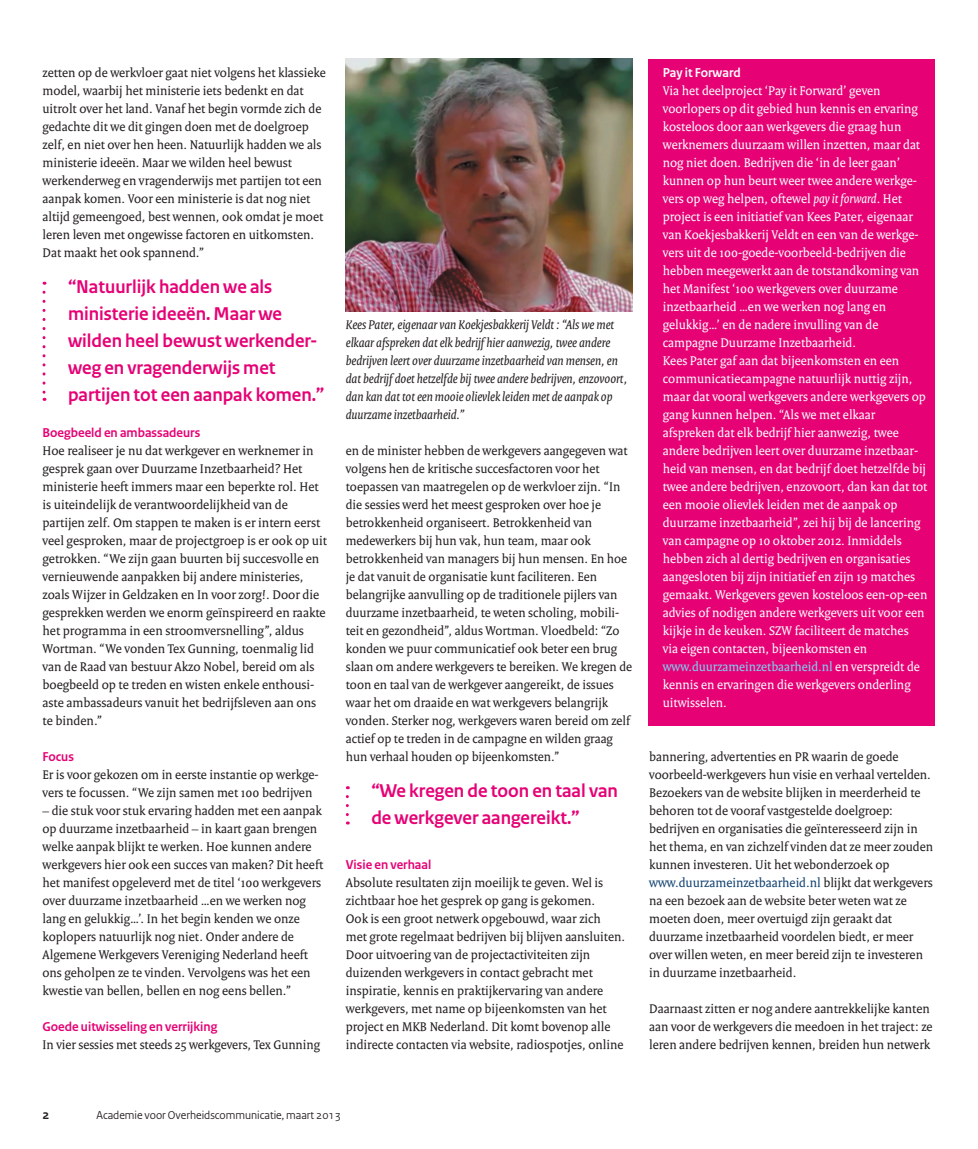
<style>
.page{position:relative;width:978px;height:1149px;background:#fff}
.page>*{position:absolute;margin:0;border:0;box-sizing:border-box;transform-origin:0 0}
.t1{font:700 19.5px/27px "Rijksoverheid Sans";color:#e60275}
.t2{font:13.5px/18px "Rijksoverheid Serif";color:#231f20}
.t3{font:13.5px/18px "Rijksoverheid Serif";color:#fff}
.t4{font:italic 13.5px/18px "Rijksoverheid Serif";color:#231f20}
.t5{font:700 13.5px "Rijksoverheid Sans";color:#e60275}
.t6{font:700 13.5px "Rijksoverheid Sans";color:#fff}
.t7{font:700 13.5px "Rijksoverheid Sans";color:#231f20}
.t8{font:12px "Rijksoverheid Sans";color:#231f20}
.s1{font-style:italic}
.s2{color:#7cd3f6}
.s3{color:#124271}
</style>
<div class="page">
<div style="left:648px;top:59px;width:287px;height:666px;background:#e60275"></div>
<svg style="left:346px;top:796px;width:3px;height:28px"></svg>
<svg style="left:43px;top:292px;width:3px;height:109px"></svg>
<img style="left:346px;top:58px;width:286px;height:253px">
<p class="t2" style="left:43px;top:63px;width:285px">zetten op de werkvloer gaat niet volgens het klassieke model, waarbij het ministerie iets bedenkt en dat uitrolt over het land. Vanaf het begin vormde zich de gedachte dit we dit gingen doen met de doelgroep zelf, en niet over hen heen. Natuurlijk hadden we als ministerie ideeën. Maar we wilden heel bewust werkenderweg en vragenderwijs met partijen tot een aanpak komen. Voor een ministerie is dat nog niet altijd gemeengoed, best wennen, ook omdat je moet leren leven met ongewisse factoren en uitkomsten.<br>Dat maakt het ook spannend.”</p>
<h1 class="t1" style="left:68px;top:273px;width:258px">“Natuurlijk hadden we als ministerie ideeën. Maar we wilden heel bewust werkender&shy;weg en vragenderwijs met partijen tot een aanpak komen.”</h1>
<p class="t5" style="left:43px;top:425px;width:159px">Boegbeeld en ambassadeurs</p>
<p class="t2" style="left:43px;top:441px;width:286px">Hoe realiseer je nu dat werkgever en werknemer in gesprek gaan over Duurzame Inzetbaarheid? Het ministerie heeft immers maar een beperkte rol. Het is uiteindelijk de verantwoordelijkheid van de partijen zelf. Om stappen te maken is er intern eerst veel gesproken, maar de projectgroep is er ook op uit getrokken. “We zijn gaan buurten bij succesvolle en vernieuwende aanpakken bij andere ministeries, zoals Wijzer in Geldzaken en In voor zorg!. Door die gesprekken werden we enorm geïnspireerd en raakte het programma in een stroomversnelling”, aldus Wortman. “We vonden Tex Gunning, toenmalig lid van de Raad van bestuur Akzo Nobel, bereid om als boegbeeld op te treden en wisten enkele enthousi&shy;aste ambassadeurs vanuit het bedrijfsleven aan ons te binden.”</p>
<p class="t5" style="left:43px;top:748px;width:33px">Focus</p>
<p class="t2" style="left:43px;top:765px;width:277px">Er is voor gekozen om in eerste instantie op werkge&shy;vers te focussen. “We zijn samen met 100 bedrijven</p>
<p class="t2" style="left:43px;top:801px;width:282px">– die stuk voor stuk ervaring hadden met een aanpak op duurzame inzetbaarheid – in kaart gaan brengen welke aanpak blijkt te werken. Hoe kunnen andere werkgevers hier ook een succes van maken? Dit heeft het manifest opgeleverd met de titel ‘100 werkgevers over duurzame inzetbaarheid …en we werken nog lang en gelukkig…’. In het begin kenden we onze koplopers natuurlijk nog niet. Onder andere de Algemene Werkgevers Vereniging Nederland heeft ons geholpen ze te vinden. Vervolgens was het een kwestie van bellen, bellen en nog eens bellen.”</p>
<p class="t5" style="left:43px;top:1019px;width:176px">Goede uitwisseling en verrijking</p>
<p class="t2" style="left:43px;top:1035px;width:279px">In vier sessies met steeds 25 werkgevers, Tex Gunning</p>
<p class="t4" style="left:346px;top:315px;width:283px">Kees Pater, eigenaar van Koekjesbakkerij Veldt : “Als we met elkaar afspreken dat elk bedrijf hier aanwezig, twee andere bedrijven leert over duurzame inzetbaarheid van mensen, en dat bedrijf doet hetzelfde bij twee andere bedrijven, enzovoort, dan kan dat tot een mooie olievlek leiden met de aanpak op duurzame inzetbaarheid.”</p>
<p class="t2" style="left:346px;top:441px;width:288px">en de minister hebben de werkgevers aangegeven wat volgens hen de kritische succesfactoren voor het toepassen van maatregelen op de werkvloer zijn. “In die sessies werd het meest gesproken over hoe je betrokkenheid organiseert. Betrokkenheid van medewerkers bij hun vak, hun team, maar ook betrokkenheid van managers bij hun mensen. En hoe je dat vanuit de organisatie kunt faciliteren. Een belangrijke aanvulling op de traditionele pijlers van duurzame inzetbaarheid, te weten scholing, mobili&shy;teit en gezondheid”, aldus Wortman. Vloedbeld: “Zo konden we puur communicatief ook beter een brug slaan om andere werkgevers te bereiken. We kregen de toon en taal van de werkgever aangereikt, de issues waar het om draaide en wat werkgevers belangrijk vonden. Sterker nog, werkgevers waren bereid om zelf actief op te treden in de campagne en wilden graag hun verhaal houden op bijeenkomsten.”</p>
<h1 class="t1" style="left:371px;top:777px;width:248px">“We kregen de toon en taal van de werkgever aangereikt.”</h1>
<p class="t5" style="left:346px;top:857px;width:87px">Visie en verhaal</p>
<p class="t2" style="left:346px;top:873px;width:281px">Absolute resultaten zijn moeilijk te geven. Wel is zichtbaar hoe het gesprek op gang is gekomen.<br>Ook is een groot netwerk opgebouwd, waar zich met grote regelmaat bedrijven bij blijven aansluiten.<br>Door uitvoering van de projectactiviteiten zijn duizenden werkgevers in contact gebracht met inspiratie, kennis en praktijkervaring van andere werkgevers, met name op bijeenkomsten van het project en MKB Nederland. Dit komt bovenop alle indirecte contacten via website, radiospotjes, online</p>
<p class="t6" style="left:663px;top:65px;width:79px">Pay it Forward</p>
<p class="t3" style="left:663px;top:81px;width:266px">Via het deelproject ‘Pay it Forward’ geven voorlopers op dit gebied hun kennis en ervaring kosteloos door aan werkgevers die graag hun werknemers duurzaam willen inzetten, maar dat nog niet doen. Bedrijven die ‘in de leer gaan’ kunnen op hun beurt weer twee andere werkge&shy;vers op weg helpen, oftewel <span class="s1">pay it forward</span>. Het project is een initiatief van Kees Pater, eigenaar van Koekjesbakkerij Veldt en een van de werkge&shy;vers uit de 100-goede-voorbeeld-bedrijven die hebben meegewerkt aan de totstandkoming van het Manifest ‘100 werkgevers over duurzame inzetbaarheid …en we werken nog lang en gelukkig…’ en de nadere invulling van de campagne Duurzame Inzetbaarheid.<br>Kees Pater gaf aan dat bijeenkomsten en een communicatiecampagne natuurlijk nuttig zijn, maar dat vooral werkgevers andere werkgevers op gang kunnen helpen. “Als we met elkaar afspreken dat elk bedrijf hier aanwezig, twee andere bedrijven leert over duurzame inzetbaar&shy;heid van mensen, en dat bedrijf doet hetzelfde bij twee andere bedrijven, enzovoort, dan kan dat tot een mooie olievlek leiden met de aanpak op duurzame inzetbaarheid”, zei hij bij de lancering van campagne op 10 oktober 2012. Inmiddels hebben zich al dertig bedrijven en organisaties aangesloten bij zijn initiatief en zijn 19 matches gemaakt. Werkgevers geven kosteloos een-op-een advies of nodigen andere werkgevers uit voor een kijkje in de keuken. SZW faciliteert de matches<br>via eigen contacten, bijeenkomsten en <span class="s2">www.duurzameinzetbaarheid.nl</span> en verspreidt de kennis en ervaringen die werkgevers onderling uitwisselen.</p>
<p class="t2" style="left:649px;top:747px;width:286px">bannering, advertenties en PR waarin de goede voorbeeld-werkgevers hun visie en verhaal vertelden.<br>Bezoekers van de website blijken in meerderheid te behoren tot de vooraf vastgestelde doelgroep: bedrijven en organisaties die geïnteresseerd zijn in het thema, en van zichzelf vinden dat ze meer zouden kunnen investeren. Uit het webonderzoek op <span class="s3">www.duurzameinzetbaarheid.nl</span> blijkt dat werkgevers na een bezoek aan de website beter weten wat ze moeten doen, meer overtuigd zijn geraakt dat duurzame inzetbaarheid voordelen biedt, er meer over willen weten, en meer bereid zijn te investeren in duurzame inzetbaarheid.</p>
<p class="t2" style="left:649px;top:999px;width:285px">Daarnaast zitten er nog andere aantrekkelijke kanten aan voor de werkgevers die meedoen in het traject: ze leren andere bedrijven kennen, breiden hun netwerk</p>
<p class="t7" style="left:43px;top:1106px;width:8px">2</p>
<p class="t8" style="left:97px;top:1107px;width:246px">Academie voor Overheidscommunicatie, maart 2013</p>
</div>
